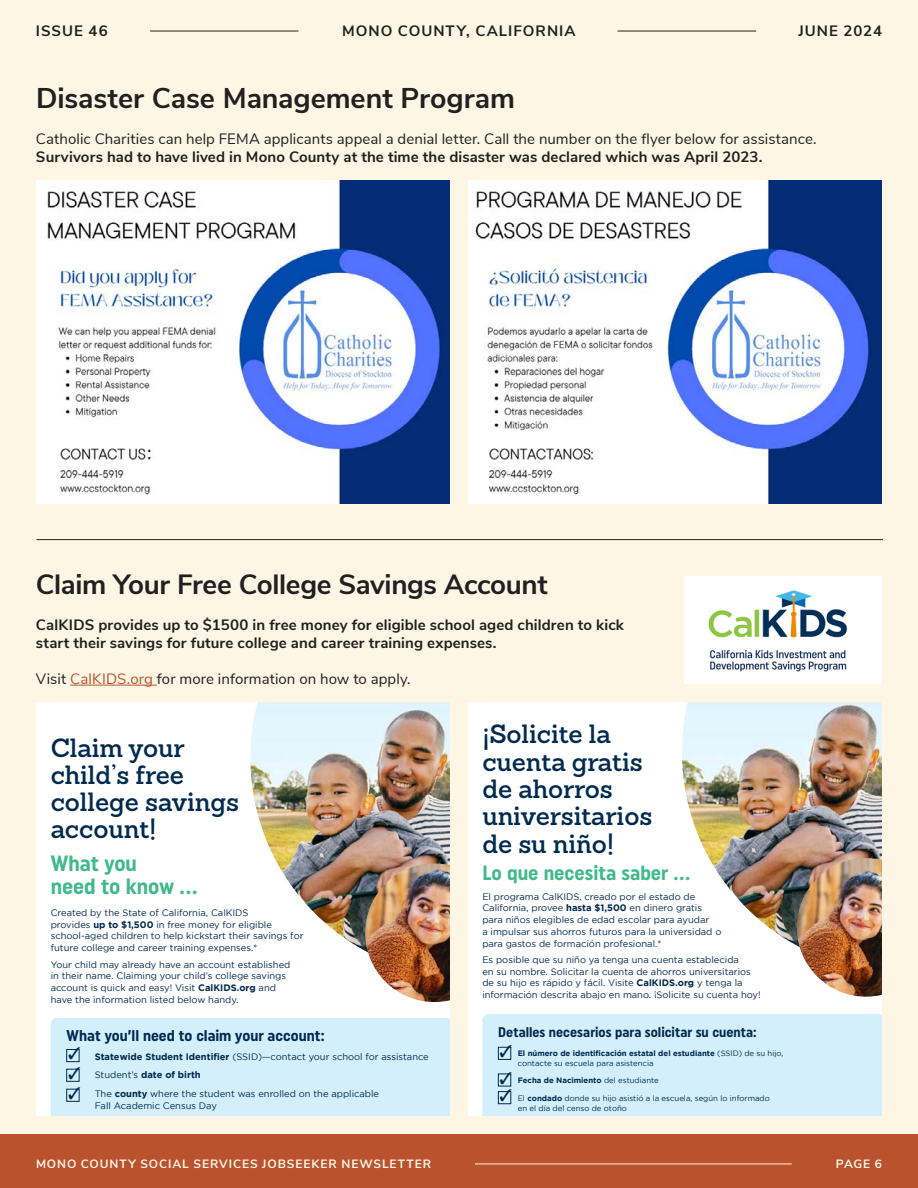
<style>
.page{position:relative;width:918px;height:1188px;background:#fef6e5}
.page>*{position:absolute;margin:0;border:0;box-sizing:border-box;transform-origin:0 0}
.t1{font:700 28.5px "Nunito Sans";letter-spacing:-.005em;color:#231f20}
.t2{font:700 27.75px "Nunito Sans";letter-spacing:-.015em;color:#231f20}
.t3{font:600 25.8px/27.3px "Sanchez";letter-spacing:-.005em;color:#002a4e}
.t4{font:700 22.05px/23.1px "Uniform Condensed";letter-spacing:-.005em;color:#41ba8b}
.t5{font:700 20.55px "Uniform Condensed";color:#41ba8b}
.t6{font:16.8px/19.8px "Zapf Dingbats ITC";color:#002a4e;text-align:justify}
.t7{font:700 15.6px "Uniform Condensed";color:#002a4e}
.t8{font:15px/18px "Nunito Sans";letter-spacing:.005em;color:#231f20}
.t9{font:700 15px/18px "Nunito Sans";letter-spacing:.01em;color:#231f20}
.t10{font:700 15px "Nunito Sans";letter-spacing:.065em;color:#231f20}
.t11{font:700 14.1px "Uniform Condensed";color:#002a4e}
.t12{font:700 12px "Nunito Sans";letter-spacing:.075em;color:#fef6e5}
.t13{font:9.3px/11.7px "Gotham";color:#002a4e}
.t14{font:7.8px/10.2px "Gotham";color:#002a4e}
.t15{font:700 7.8px "Gotham";color:#002a4e}
.s1{font-weight:700}
.s2{color:#ba522f}
.s3{font-weight:400}
</style>
<div class="page">
<div style="left:0;top:1134px;width:918px;height:54px;background:#ba522f"></div>
<hr style="left:475px;top:1164px;width:317px;height:1px;background:#fef6e5">
<hr style="left:150px;top:31px;width:148px;height:1px;background:#231f20">
<hr style="left:618px;top:31px;width:138px;height:1px;background:#231f20">
<img style="left:36px;top:180px;width:414px;height:324px">
<img style="left:468px;top:180px;width:414px;height:324px">
<div style="left:468px;top:702px;width:414px;height:414px;background:#fff"></div>
<img style="left:682px;top:702px;width:200px;height:244px">
<img style="left:797px;top:858px;width:85px;height:139px">
<hr style="left:70px;top:685px;width:87px;height:1px;background:#ba522f">
<div style="left:684px;top:576px;width:198px;height:108px;background:#fff"></div>
<img style="left:708px;top:590px;width:140px;height:82px">
<div style="left:36px;top:702px;width:414px;height:414px;background:#fff"></div>
<div style="left:51px;top:1018px;width:399px;height:98px;background:#d4effc"></div>
<img style="left:250px;top:702px;width:200px;height:249px">
<img style="left:365px;top:863px;width:85px;height:139px">
<div style="left:67px;top:1049px;width:12px;height:13px;border:1px solid #002a4e"></div>
<hr style="left:36px;top:539px;width:847px;height:1px;background:#231f20">
<div style="left:482px;top:1014px;width:400px;height:102px;background:#d4effc"></div>
<h3 class="t9" style="left:36px;top:21px;width:73px">ISSUE 46</h3>
<h3 class="t10" style="left:342px;top:20px;width:235px">MONO COUNTY, CALIFORNIA</h3>
<h3 class="t10" style="left:799px;top:20px;width:85px">JUNE 2024</h3>
<p class="t1" style="left:36px;top:77px;width:480px">Disaster Case Management Program</p>
<p class="t8" style="left:36px;top:129px;width:782px">Catholic Charities can help FEMA applicants appeal a denial letter. Call the number on the flyer below for assistance.<br><span class="s1">Survivors had to have lived in Mono County at the time the disaster was declared which was April 2023.</span></p>
<p class="t2" style="left:36px;top:564px;width:513px">Claim Your Free College Savings Account</p>
<p class="t9" style="left:36px;top:615px;width:590px">CalKIDS provides up to $1500 in free money for eligible school aged children to kick start their savings for future college and career training expenses.</p>
<p class="t8" style="left:36px;top:669px;width:376px">Visit <span class="s2">CalKIDS.org</span> for more information on how to apply.</p>
<p class="t3" style="left:51px;top:734px;width:190px">Claim your child’s free college savings account!</p>
<p class="t4" style="left:51px;top:851px;width:149px">What you<br>need to know …</p>
<p class="t13" style="left:51px;top:907px;width:254px">Created by the State of California, CalKIDS<br>provides <span class="s1">up to $1,500</span> in free money for eligible school-aged children to help kickstart their savings for future college and career training expenses.*</p>
<p class="t13" style="left:51px;top:958px;width:241px">Your child may already have an account established in their name. Claiming your child’s college savings account is quick and easy! Visit <span class="s1">CalKIDS.org</span> and have the information listed below handy.</p>
<p class="t7" style="left:67px;top:1026px;width:260px">What you’ll need to claim your account:</p>
<p class="t13" style="left:95px;top:1047px;width:336px;line-height:18.8px"><span class="s1">Statewide Student Identifier</span> (SSID)—contact your school for assistance<br>Student’s <span class="s1">date of birth<br></span>The <span class="s1">county</span> where the student was enrolled on the applicable</p>
<p class="t13" style="left:95px;top:1099px;width:124px">Fall Academic Census Day</p>
<p class="t6" style="left:68px;top:1044px;width:14px">✓ ✓ ✓</p>
<p class="t3" style="left:482px;top:721px;width:171px">¡Solicite la cuenta gratis de ahorros universitarios de su niño!</p>
<p class="t5" style="left:482px;top:861px;width:209px">Lo que necesita saber …</p>
<p class="t13" style="left:482px;top:891px;width:241px">El programa CalKIDS, creado por el estado de California, provee <span class="s1">hasta $1,500</span> en dinero gratis para niños elegibles de edad escolar para ayudar<br>a impulsar sus ahorros futuros para la universidad o para gastos de formación profesional.*</p>
<p class="t13" style="left:482px;top:954px;width:280px">Es posible que su niño ya tenga una cuenta establecida<br>en su nombre. Solicitar la cuenta de ahorros universitarios de su hijo es rápido y fácil. Visite <span class="s1">CalKIDS.org</span> y tenga la información descrita abajo en mano. ¡Solicite su cuenta hoy!</p>
<p class="t11" style="left:498px;top:1023px;width:260px">Detalles necesarios para solicitar su cuenta:</p>
<p class="t14" style="left:518px;top:1048px;width:267px"><span class="s1">El número de identificación estatal del estudiante</span> (SSID) de su hijo, contacte su escuela para asistencia</p>
<p class="t15" style="left:518px;top:1076px;width:143px">Fecha de Nacimiento <span class="s3">del estudiante</span></p>
<p class="t14" style="left:518px;top:1093px;width:254px">El <span class="s1">condado</span> donde su hijo asistió a la escuela, según lo informado en el día del censo de otoño</p>
<p class="t12" style="left:36px;top:1155px;width:397px">MONO COUNTY SOCIAL SERVICES JOBSEEKER NEWSLETTER</p>
<p class="t12" style="left:836px;top:1155px;width:48px">PAGE 6</p>
</div>
